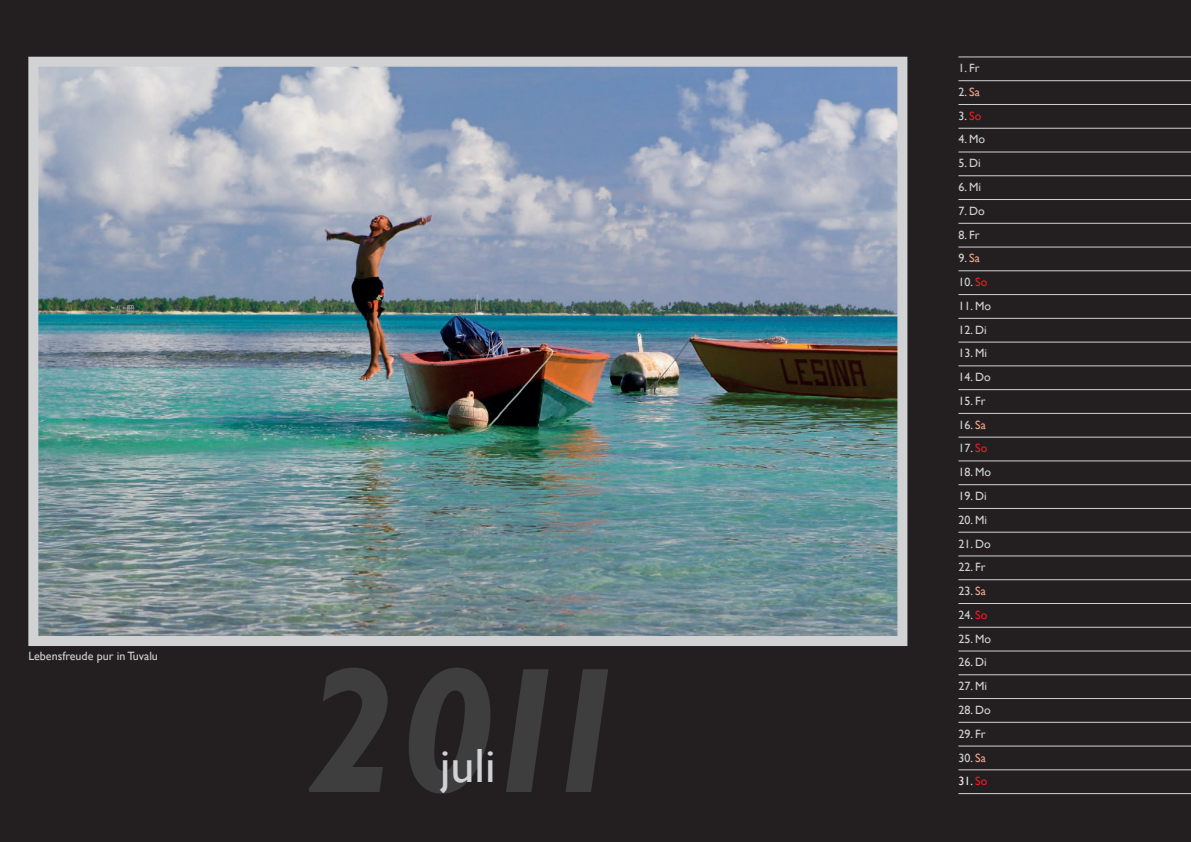
<style>
.page{position:relative;width:1191px;height:842px;background:#231f20}
.page>*{position:absolute;margin:0;border:0;box-sizing:border-box;transform-origin:0 0}
.t1{font:italic 700 180px "Gill Sans";color:#3e3e3f}
.t2{font:48px "Gill Sans";color:#d1d2d4}
.t3{font:12px "Gill Sans";color:#d1d2d4}
.t4{font:12px "Gill Sans";color:#ececee}
.s1{color:#f8a98e}
.s2{color:#ee1d23}
</style>
<div class="page">
<img style="left:39px;top:68px;width:857px;height:567px">
<div style="left:28px;top:57px;width:879px;height:589px;border:10px solid #d1d2d4"></div>
<hr style="left:958px;top:57px;width:233px;height:1px;background:#d1d2d4">
<hr style="left:958px;top:80px;width:233px;height:1px;background:#d1d2d4">
<hr style="left:958px;top:104px;width:233px;height:1px;background:#d1d2d4">
<hr style="left:958px;top:128px;width:233px;height:1px;background:#d1d2d4">
<hr style="left:958px;top:152px;width:233px;height:1px;background:#d1d2d4">
<hr style="left:958px;top:175px;width:233px;height:1px;background:#d1d2d4">
<hr style="left:958px;top:199px;width:233px;height:1px;background:#d1d2d4">
<hr style="left:958px;top:223px;width:233px;height:1px;background:#d1d2d4">
<hr style="left:958px;top:247px;width:233px;height:1px;background:#d1d2d4">
<hr style="left:958px;top:271px;width:233px;height:1px;background:#d1d2d4">
<hr style="left:958px;top:294px;width:233px;height:1px;background:#d1d2d4">
<hr style="left:958px;top:318px;width:233px;height:1px;background:#d1d2d4">
<hr style="left:958px;top:342px;width:233px;height:1px;background:#d1d2d4">
<hr style="left:958px;top:366px;width:233px;height:1px;background:#d1d2d4">
<hr style="left:958px;top:389px;width:233px;height:1px;background:#d1d2d4">
<hr style="left:958px;top:413px;width:233px;height:1px;background:#d1d2d4">
<hr style="left:958px;top:437px;width:233px;height:1px;background:#d1d2d4">
<hr style="left:958px;top:461px;width:233px;height:1px;background:#d1d2d4">
<hr style="left:958px;top:484px;width:233px;height:1px;background:#d1d2d4">
<hr style="left:958px;top:508px;width:233px;height:1px;background:#d1d2d4">
<hr style="left:958px;top:532px;width:233px;height:1px;background:#d1d2d4">
<hr style="left:958px;top:556px;width:233px;height:1px;background:#d1d2d4">
<hr style="left:958px;top:579px;width:233px;height:1px;background:#d1d2d4">
<hr style="left:958px;top:603px;width:233px;height:1px;background:#d1d2d4">
<hr style="left:958px;top:627px;width:233px;height:1px;background:#d1d2d4">
<hr style="left:958px;top:651px;width:233px;height:1px;background:#d1d2d4">
<hr style="left:958px;top:674px;width:233px;height:1px;background:#d1d2d4">
<hr style="left:958px;top:698px;width:233px;height:1px;background:#d1d2d4">
<hr style="left:958px;top:722px;width:233px;height:1px;background:#d1d2d4">
<hr style="left:958px;top:746px;width:233px;height:1px;background:#d1d2d4">
<hr style="left:958px;top:769px;width:233px;height:1px;background:#d1d2d4">
<hr style="left:958px;top:793px;width:233px;height:1px;background:#d1d2d4">
<p class="t3" style="left:28px;top:649px;width:131px">Lebensfreude pur in Tuvalu</p>
<h1 class="t1" style="left:304px;top:627px;width:330px">2011</h1>
<h2 class="t2" style="left:440px;top:737px;width:57px">juli</h2>
<p class="t3" style="left:958px;top:61px;width:23px">1. Fr</p>
<p class="t3" style="left:958px;top:85px;width:23px">2. <span class="s1">Sa</span></p>
<p class="t3" style="left:958px;top:109px;width:24px">3. <span class="s2">So</span></p>
<p class="t3" style="left:958px;top:132px;width:28px">4. Mo</p>
<p class="t3" style="left:958px;top:156px;width:24px">5. Di</p>
<p class="t3" style="left:958px;top:180px;width:24px">6. Mi</p>
<p class="t3" style="left:958px;top:204px;width:28px">7. Do</p>
<p class="t3" style="left:958px;top:227px;width:23px">8. Fr</p>
<p class="t3" style="left:958px;top:251px;width:23px">9. <span class="s1">Sa</span></p>
<p class="t3" style="left:958px;top:275px;width:30px">10. <span class="s2">So</span></p>
<p class="t3" style="left:958px;top:299px;width:34px">11. Mo</p>
<p class="t3" style="left:958px;top:323px;width:30px">12. Di</p>
<p class="t3" style="left:958px;top:346px;width:30px">13. Mi</p>
<p class="t3" style="left:958px;top:370px;width:34px">14. Do</p>
<p class="t3" style="left:958px;top:394px;width:29px">15. Fr</p>
<p class="t3" style="left:958px;top:418px;width:29px">16. <span class="s1">Sa</span></p>
<p class="t3" style="left:958px;top:441px;width:30px">17. <span class="s2">So</span></p>
<p class="t3" style="left:958px;top:465px;width:34px">18. Mo</p>
<p class="t3" style="left:958px;top:489px;width:30px">19. Di</p>
<p class="t3" style="left:958px;top:513px;width:30px">20. Mi</p>
<p class="t3" style="left:958px;top:536px;width:34px">21. Do</p>
<p class="t3" style="left:958px;top:560px;width:29px">22. Fr</p>
<p class="t3" style="left:958px;top:584px;width:29px">23. <span class="s1">Sa</span></p>
<p class="t3" style="left:958px;top:608px;width:30px">24. <span class="s2">So</span></p>
<p class="t3" style="left:958px;top:632px;width:34px">25. Mo</p>
<p class="t3" style="left:958px;top:655px;width:30px">26. Di</p>
<p class="t3" style="left:958px;top:679px;width:30px">27. Mi</p>
<p class="t3" style="left:958px;top:703px;width:34px">28. Do</p>
<p class="t3" style="left:958px;top:727px;width:29px">29. Fr</p>
<p class="t3" style="left:958px;top:750px;width:29px">30. <span class="s1">Sa</span></p>
<p class="t4" style="left:958px;top:774px;width:30px">31. <span class="s2">So</span></p>
</div>
